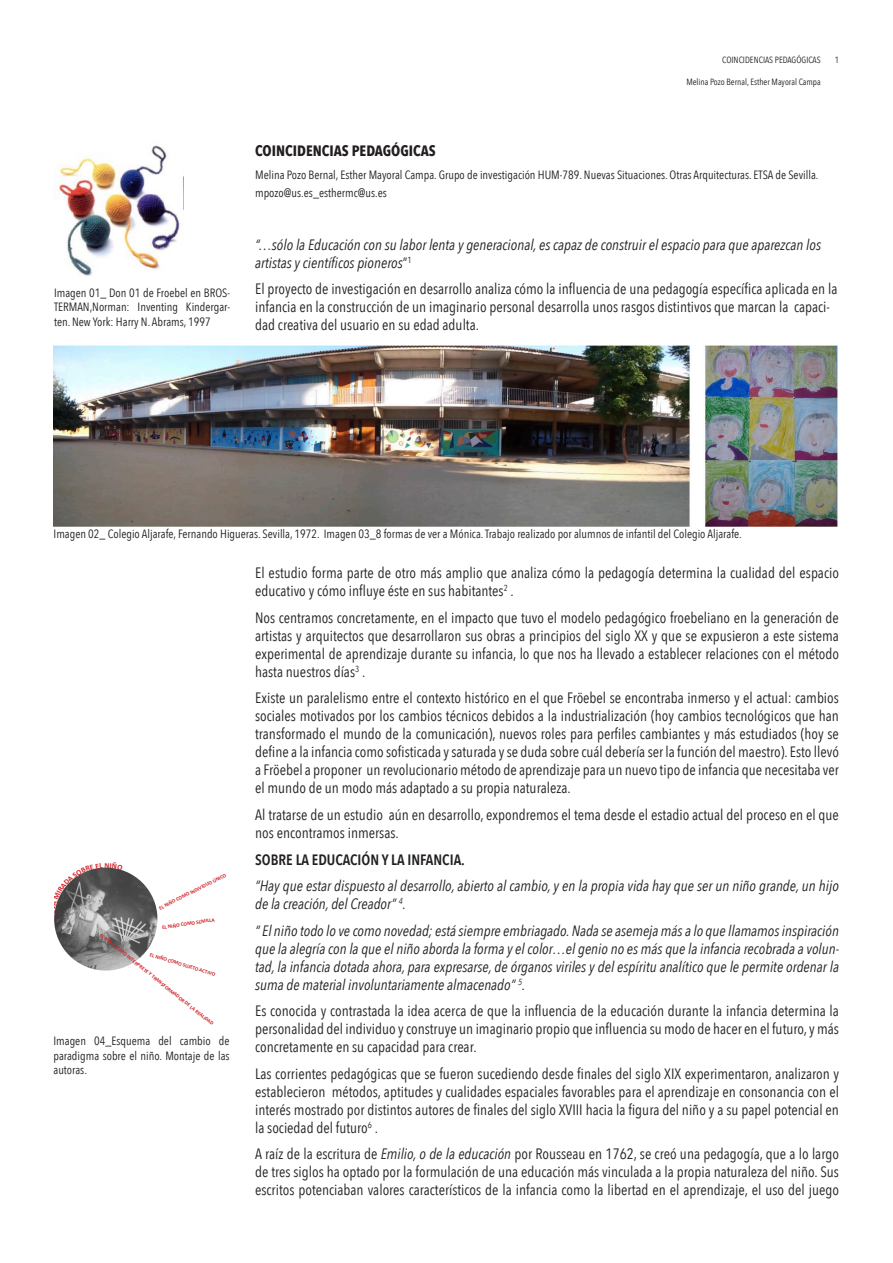
<style>
.page{position:relative;width:893px;height:1263px;background:#fff}
.page>*{position:absolute;margin:0;border:0;box-sizing:border-box;transform-origin:0 0}
.t1{font:15px/18px "Avenir Next Condensed";color:#231f20;text-align:justify}
.t2{font:italic 15px/18px "Avenir Next Condensed";color:#231f20}
.t3{font:600 15px "Avenir Next Condensed";color:#231f20}
.t4{font:700 15px "Avenir Next Condensed";color:#231f20}
.t5{font:12px/14.4px "Avenir Next Condensed";color:#231f20;text-align:justify}
.t6{font:10.95px "Arial";color:#000}
.t7{font:9px "Avenir Next Condensed";color:#231f20}
.t8{font:700 5.25px "Calibri";color:#d1232a}
.s1{font-style:normal}
.s2{font-style:italic}
</style>
<div class="page">
<img style="left:56px;top:145px;width:128px;height:131px">
<img style="left:54px;top:345px;width:784px;height:181px">
<img style="left:54px;top:867px;width:103px;height:103px;border-radius:52px">
<svg style="left:54px;top:867px;width:69px;height:47px"></svg>
<p class="t7" style="left:722px;top:52px;width:100px">COINCIDENCIAS PEDAGÓGICAS</p>
<p class="t7" style="left:686px;top:74px;width:136px">Melina Pozo Bernal, Esther Mayoral Campa</p>
<p class="t7" style="left:835px;top:52px;width:6px">1</p>
<p class="t4" style="left:255px;top:142px;width:182px">COINCIDENCIAS PEDAGÓGICAS</p>
<p class="t5" style="left:255px;top:165px;width:565px;line-height:18px">Melina Pozo Bernal, Esther Mayoral Campa. Grupo de investigación HUM-789. Nuevas Situaciones. Otras Arquitecturas. ETSA de Sevilla. mpozo@us.es_esthermc@us.es</p>
<p class="t2" style="left:255px;top:236px;width:567px">“…sólo la Educación con su labor lenta y generacional, es capaz de construir el espacio para que aparezcan los artistas y científicos pioneros<span class="s1">”</span><sup>1</sup></p>
<p class="t1" style="left:255px;top:279px;width:584px;text-align:left">El proyecto de investigación en desarrollo analiza cómo la influencia de una pedagogía específica aplicada en la infancia en la construcción de un imaginario personal desarrolla unos rasgos distintivos que marcan la capaci&shy;dad creativa del usuario en su edad adulta.</p>
<p class="t5" style="left:54px;top:285px;width:178px">Imagen 01_ Don 01 de Froebel en BROS-TERMAN,Norman: Inventing Kindergar&shy;ten. New York: Harry N. Abrams, 1997</p>
<p class="t6" style="left:68px;top:290px;width:450px">DON 01 de Froebel. En BROSTERMAN, Norman,Inventing Kindergarten. New York:Abrams.</p>
<p class="t5" style="left:54px;top:526px;width:690px">Imagen 02_ Colegio Aljarafe, Fernando Higueras. Sevilla, 1972. Imagen 03_8 formas de ver a Mónica. Trabajo realizado por alumnos de infantil del Colegio Aljarafe.</p>
<p class="t8" style="left:158px;top:905px;width:76px;rotate:-27deg">EL NIÑO COMO INDIVIDUO ÚNICO</p>
<p class="t8" style="left:162px;top:924px;width:55px;rotate:-9deg">EL NIÑO COMO SEMILLA</p>
<p class="t8" style="left:151px;top:951px;width:70px;rotate:17deg">EL NIÑO COMO SUJETO ACTIVO</p>
<p class="t8" style="left:103px;top:931px;width:145px;rotate:39deg">EL NIÑO COMO INTERPRETE Y TRANSFORMADOR DE LA REALIDAD</p>
<p class="t5" style="left:53px;top:1033px;width:178px">Imagen 04_Esquema del cambio de paradigma sobre el niño. Montaje de las autoras.</p>
<p class="t1" style="left:255px;top:563px;width:585px">El estudio forma parte de otro más amplio que analiza cómo la pedagogía determina la cualidad del espacio educativo y cómo influye éste en sus habitantes<sup>2</sup> .</p>
<p class="t1" style="left:255px;top:608px;width:585px">Nos centramos concretamente, en el impacto que tuvo el modelo pedagógico froebeliano en la generación de artistas y arquitectos que desarrollaron sus obras a principios del siglo XX y que se expusieron a este sistema experimental de aprendizaje durante su infancia, lo que nos ha llevado a establecer relaciones con el método hasta nuestros días<sup>3</sup> .</p>
<p class="t1" style="left:255px;top:688px;width:585px">Existe un paralelismo entre el contexto histórico en el que Fröebel se encontraba inmerso y el actual: cambios sociales motivados por los cambios técnicos debidos a la industrialización (hoy cambios tecnológicos que han transformado el mundo de la comunicación), nuevos roles para perfiles cambiantes y más estudiados (hoy se define a la infancia como sofisticada y saturada y se duda sobre cuál debería ser la función del maestro). Esto llevó a Fröebel a proponer un revolucionario método de aprendizaje para un nuevo tipo de infancia que necesitaba ver el mundo de un modo más adaptado a su propia naturaleza.</p>
<p class="t1" style="left:255px;top:805px;width:585px">Al tratarse de un estudio aún en desarrollo, expondremos el tema desde el estadio actual del proceso en el que nos encontramos inmersas.</p>
<p class="t3" style="left:255px;top:846px;width:211px">SOBRE LA EDUCACIÓN Y LA INFANCIA.</p>
<p class="t2" style="left:255px;top:877px;width:585px">“Hay que estar dispuesto al desarrollo, abierto al cambio, y en la propia vida hay que ser un niño grande, un hijo de la creación, del Creador” <sup>4</sup>.</p>
<p class="t2" style="left:255px;top:921px;width:585px;text-align:justify">“ El niño todo lo ve como novedad; está siempre embriagado. Nada se asemeja más a lo que llamamos inspiración que la alegría con la que el niño aborda la forma y el color…el genio no es más que la infancia recobrada a volun&shy;tad, la infancia dotada ahora, para expresarse, de órganos viriles y del espíritu analítico que le permite ordenar la suma de material involuntariamente almacenado” <sup>5</sup>.</p>
<p class="t1" style="left:255px;top:1001px;width:585px">Es conocida y contrastada la idea acerca de que la influencia de la educación durante la infancia determina la personalidad del individuo y construye un imaginario propio que influencia su modo de hacer en el futuro, y más concretamente en su capacidad para crear.</p>
<p class="t1" style="left:255px;top:1063px;width:585px">Las corrientes pedagógicas que se fueron sucediendo desde finales del siglo XIX experimentaron, analizaron y establecieron métodos, aptitudes y cualidades espaciales favorables para el aprendizaje en consonancia con el interés mostrado por distintos autores de finales del siglo XVIII hacia la figura del niño y a su papel potencial en la sociedad del futuro<sup>6</sup> .</p>
<p class="t1" style="left:255px;top:1144px;width:585px">A raíz de la escritura de <span class="s2">Emilio, o de la educación</span> por Rousseau en 1762, se creó una pedagogía, que a lo largo de tres siglos ha optado por la formulación de una educación más vinculada a la propia naturaleza del niño. Sus escritos potenciaban valores característicos de la infancia como la libertad en el aprendizaje, el uso del juego</p>
</div>
